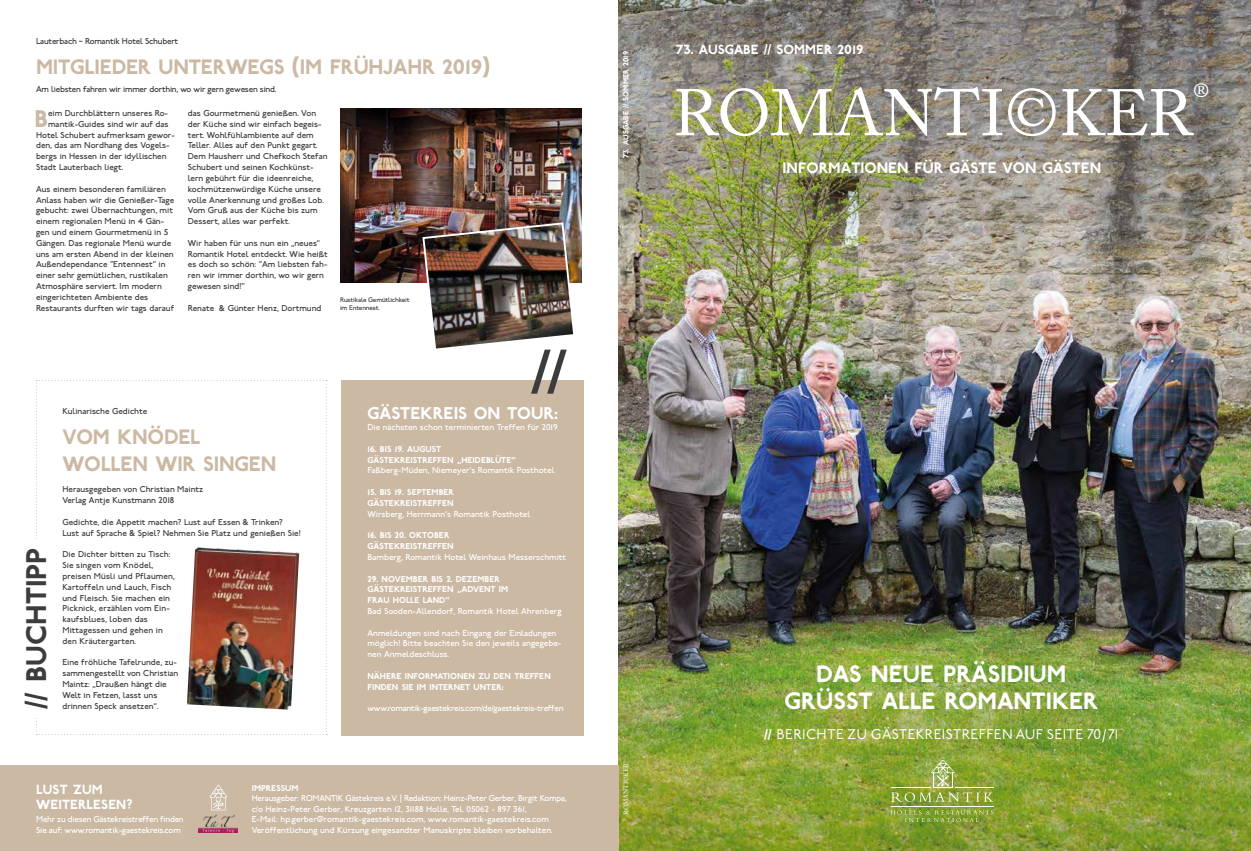
<style>
.page{position:relative;width:1251px;height:851px;background:#fff}
.page>*{position:absolute;margin:0;border:0;box-sizing:border-box;transform-origin:0 0}
.t1{font:65px "Adobe Caslon Pro";color:#fff}
.t2{font:700 58.1px "P22 Underground";color:#3c3c3b}
.t3{font:700 30px "P22 Underground";color:#3c3c3b}
.t4{font:30px "Adobe Caslon Pro";color:#fff}
.t5{font:700 25.4px "P22 Underground";color:#cbb9a3}
.t6{font:700 25px/27px "P22 Underground";color:#fff;text-align:center}
.t7{font:700 22px/26.4px "P22 Underground";letter-spacing:-.01em;color:#cbb9a3}
.t8{font:700 18px "P22 Underground";color:#fff}
.t9{font:700 16px "P22 Underground";color:#fff}
.t10{font:14px "P22 Underground";letter-spacing:.02em;color:#fff}
.t11{font:700 14px/15px "P22 Underground";letter-spacing:.005em;color:#fff}
.t12{font:9px/10.8px "P22 Underground";color:#3c3c3b}
.t13{font:9px/10.5px "P22 Underground";color:#fff}
.t14{font:700 9px/10.8px "P22 Underground";color:#fff}
.t15{font:9px "P22 Underground";letter-spacing:-.02em;color:#3c3c3b}
.t16{font:9px/10.8px "P22 Underground";letter-spacing:-.02em;color:#fff}
.t17{font:9px "P22 Underground";letter-spacing:-.03em;color:#fff}
.t18{font:700 8px "P22 Underground";color:#fff}
.t19{font:7px/8.4px "P22 Underground";letter-spacing:-.02em;color:#3c3c3b}
.t20{font:6.4px "Adobe Caslon Pro";color:#fff}
.t21{font:3px "Adobe Caslon Pro";color:#fff}
.s1{font-weight:700}
</style>
<div class="page">
<img style="left:618px;top:272px;width:632px;height:380px">
<img style="left:618px;top:652px;width:632px;height:198px">
<img style="left:618px;top:0;width:632px;height:272px">
<hr style="left:890px;top:805px;width:103px;height:1px;background:#fff">
<svg style="left:890px;top:759px;width:103px;height:42px;background:#96ac48"></svg>
<svg style="left:890px;top:810px;width:103px;height:11px"></svg>
<div style="left:0;top:765px;width:618px;height:85px;background:#cbb9a3"></div>
<svg style="left:209px;top:784px;width:18px;height:26px"></svg>
<img style="left:198px;top:814px;width:39px;height:18px">
<img style="left:340px;top:108px;width:241px;height:174px">
<img style="left:421px;top:221px;width:155px;height:128px">
<div style="left:341px;top:380px;width:243px;height:355px;background:#cbb9a3"></div>
<svg style="left:36px;top:380px;width:291px;height:355px"></svg>
<img style="left:187px;top:547px;width:112px;height:162px">
<div style="left:18px;top:540px;width:36px;height:177px;background:#fff"></div>
<p class="t15" style="left:36px;top:36px;width:144px">Lauterbach – Romantik Hotel Schubert</p>
<h3 class="t7" style="left:36px;top:53px;width:455px">MITGLIEDER UNTERWEGS (IM FRÜHJAHR 2019)</h3>
<p class="t15" style="left:36px;top:84px;width:242px">Am liebsten fahren wir immer dorthin, wo wir gern gewesen sind.</p>
<h3 class="t5" style="left:34px;top:103px;width:15px">B</h3>
<p class="t12" style="left:48px;top:108px;width:121px">eim Durchblättern unseres Ro-</p>
<p class="t12" style="left:48px;top:118px;width:122px">mantik-Guides sind wir auf das</p>
<p class="t12" style="left:36px;top:129px;width:140px">Hotel Schubert aufmerksam gewor-</p>
<p class="t12" style="left:36px;top:140px;width:135px">den, das am Nordhang des Vogels-</p>
<p class="t12" style="left:36px;top:151px;width:132px">bergs in Hessen in der idyllischen</p>
<p class="t12" style="left:36px;top:162px;width:89px">Stadt Lauterbach liegt.</p>
<p class="t12" style="left:36px;top:183px;width:140px">Aus einem besonderen familiären Anlass haben wir die Genießer-Tage gebucht: zwei Übernachtungen, mit einem regionalen Menü in 4 Gän&shy;gen und einem Gourmetmenü in 5<br>Gängen. Das regionale Menü wurde uns am ersten Abend in der kleinen Außendependance "Entennest" in einer sehr gemütlichen, rustikalen Atmosphäre serviert. Im modern eingerichteten Ambiente des Restaurants durften wir tags darauf</p>
<p class="t12" style="left:188px;top:108px;width:141px">das Gourmetmenü genießen. Von der Küche sind wir einfach begeis&shy;tert. Wohlfühlambiente auf dem<br>Teller. Alles auf den Punkt gegart.<br>Dem Hausherr und Chefkoch Stefan<br>Schubert und seinen Kochkünst&shy;lern gebührt für die ideenreiche, kochmützenwürdige Küche unsere volle Anerkennung und großes Lob.<br>Vom Gruß aus der Küche bis zum<br>Dessert, alles war perfekt.</p>
<p class="t12" style="left:188px;top:237px;width:141px">Wir haben für uns nun ein „neues“<br>Romantik Hotel entdeckt. Wie heißt es doch so schön: "Am liebsten fah&shy;ren wir immer dorthin, wo wir gern gewesen sind!"</p>
<p class="t12" style="left:188px;top:302px;width:135px">Renate &amp; Günter Henz, Dortmund</p>
<p class="t19" style="left:340px;top:295px;width:71px">Rustikale Gemütlichkeit im Entennest.</p>
<h3 class="t3" style="left:18px;top:709px;width:163px;rotate:-90deg">// BUCHTIPP</h3>
<p class="t12" style="left:62px;top:406px;width:86px">Kulinarische Gedichte</p>
<h3 class="t7" style="left:62px;top:423px;width:215px">VOM KNÖDEL<br>WOLLEN WIR SINGEN</h3>
<p class="t12" style="left:62px;top:484px;width:142px">Herausgegeben von Christian Maintz<br>Verlag Antje Kunstmann 2018</p>
<p class="t12" style="left:62px;top:516px;width:240px">Gedichte, die Appetit machen? Lust auf Essen &amp; Trinken?<br>Lust auf Sprache &amp; Spiel? Nehmen Sie Platz und genießen Sie!</p>
<p class="t12" style="left:62px;top:549px;width:114px">Die Dichter bitten zu Tisch:<br>Sie singen vom Knödel, preisen Müsli und Pflaumen,<br>Kartoffeln und Lauch, Fisch und Fleisch. Sie machen ein<br>Picknick, erzählen vom Ein&shy;kaufsblues, loben das<br>Mittagessen und gehen in den Kräutergarten.</p>
<p class="t12" style="left:62px;top:657px;width:117px">Eine fröhliche Tafelrunde, zu&shy;sammengestellt von Christian<br>Maintz: „Draußen hängt die<br>Welt in Fetzen, lasst uns drinnen Speck ansetzen“.</p>
<h2 class="t2" style="left:531px;top:337px;width:39px">//</h2>
<h3 class="t8" style="left:367px;top:402px;width:192px">GÄSTEKREIS ON TOUR:</h3>
<p class="t13" style="left:367px;top:422px;width:192px">Die nächsten schon terminierten Treffen für 2019</p>
<p class="t14" style="left:367px;top:443px;width:150px">16. BIS 19. AUGUST<br>GÄSTEKREISTREFFEN „HEIDEBLÜTE“</p>
<p class="t13" style="left:367px;top:465px;width:188px">Faßberg-Müden, Niemeyer‘s Romantik Posthotel</p>
<p class="t14" style="left:367px;top:486px;width:88px">15. BIS 19. SEPTEMBER<br>GÄSTEKREISTREFFEN</p>
<p class="t13" style="left:367px;top:508px;width:164px">Wirsberg, Herrmann‘s Romantik Posthotel</p>
<p class="t14" style="left:367px;top:529px;width:88px">16. BIS 20. OKTOBER<br>GÄSTEKREISTREFFEN</p>
<p class="t13" style="left:367px;top:551px;width:200px">Bamberg, Romantik Hotel Weinhaus Messerschmitt</p>
<p class="t14" style="left:367px;top:572px;width:142px">29. NOVEMBER BIS 2. DEZEMBER<br>GÄSTEKREISTREFFEN „ADVENT IM<br>FRAU HOLLE LAND“</p>
<p class="t13" style="left:367px;top:605px;width:195px">Bad Sooden-Allendorf, Romantik Hotel Ahrenberg</p>
<p class="t13" style="left:367px;top:627px;width:195px;line-height:10.8px">Anmeldungen sind nach Eingang der Einladungen möglich! Bitte beachten Sie den jeweils angegebe&shy;nen Anmeldeschluss.</p>
<p class="t14" style="left:367px;top:670px;width:185px">NÄHERE INFORMATIONEN ZU DEN TREFFEN<br>FINDEN SIE IM INTERNET UNTER:</p>
<p class="t17" style="left:367px;top:703px;width:197px">www.romantik-gaestekreis.com/de/gaestekreis-treffen</p>
<h3 class="t11" style="left:36px;top:781px;width:98px">LUST ZUM<br>WEITERLESEN?</h3>
<p class="t16" style="left:36px;top:813px;width:149px">Mehr zu diesen Gästekreistreffen finden<br>Sie auf: www.romantik-gaestekreis.com</p>
<p class="t14" style="left:252px;top:781px;width:48px">IMPRESSUM</p>
<p class="t13" style="left:252px;top:792px;width:316px">Herausgeber: ROMANTIK Gästekreis e.V. | Redaktion: Heinz-Peter Gerber, Birgit Kompa, c/o Heinz-Peter Gerber, Kreuzgarten 12, 31188 Holle, Tel. 05062 - 897 361,<br>E-Mail: hp.gerber@romantik-gaestekreis.com, www.romantik-gaestekreis.com Veröffentlichung und Kürzung eingesandter Manuskripte bleiben vorbehalten.</p>
<p class="t18" style="left:621px;top:158px;width:109px;rotate:-90deg">73. AUSGABE // SOMMER 2019</p>
<h3 class="t11" style="left:676px;top:41px;width:189px">73. AUSGABE // SOMMER 2019</h3>
<h1 class="t1" style="left:672px;top:75px;width:521px">ROMANTI©KER</h1>
<h3 class="t4" style="left:1192px;top:77px;width:18px">®</h3>
<h3 class="t9" style="left:782px;top:158px;width:320px">INFORMATIONEN FÜR GÄSTE VON GÄSTEN</h3>
<p class="t21" style="left:622px;top:763px;width:3px;rotate:-90deg">®</p>
<p class="t20" style="left:622px;top:814px;width:53px;rotate:-90deg">ROMANTI©KER</p>
<h3 class="t6" style="left:784px;top:659px;width:315px">DAS NEUE PRÄSIDIUM<br>GRÜSST ALLE ROMANTIKER</h3>
<h3 class="t10" style="left:764px;top:726px;width:355px"><span class="s1">//</span> BERICHTE ZU GÄSTEKREISTREFFEN AUF SEITE 70/71</h3>
</div>
